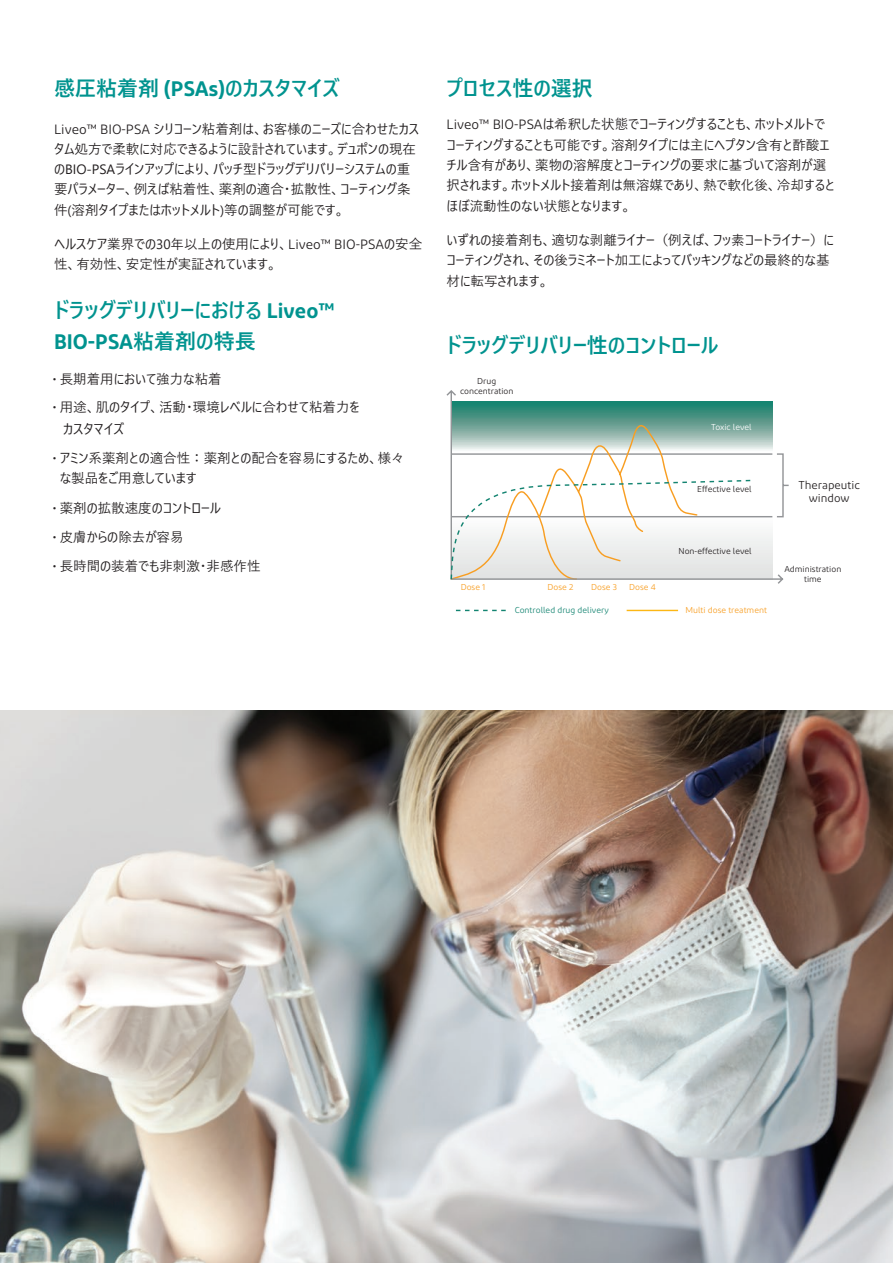
<style>
.page{position:relative;width:893px;height:1263px;background:#fff}
.page>*{position:absolute;margin:0;border:0;box-sizing:border-box;transform-origin:0 0}
.t1{font:700 21px "Yu Gothic UI";color:#00938f}
.t2{font:600 21px "Diodrum";color:#00938f}
.t3{font:13.5px/20.2px "Yu Gothic UI";color:#231f20}
.t4{font:11.4px/13.8px "Diodrum";color:#231f20;text-align:center}
.t5{font:8.55px/10.4px "Diodrum";color:#231f20;text-align:center}
.t6{font:8.55px "Diodrum";color:#f89e22}
.t7{font:8.55px "Diodrum";color:#138471}
.t8{font:8.55px "Diodrum";letter-spacing:-.005em;color:#fff}
.s1{font-family:"Diodrum";font-weight:600}
.s2{font-family:"Diodrum"}
.s3{font-family:"Yu Gothic UI";font-weight:700}
</style>
<div class="page">
<img style="left:0;top:711px;width:893px;height:552px">
<svg style="left:446px;top:390px;width:338px;height:194px"></svg>
<svg style="left:456px;top:610px;width:50px;height:1px"></svg>
<hr style="left:627px;top:610px;width:51px;height:1px;background:#fcb715">
<svg style="left:449px;top:418px;width:304px;height:163px"></svg>
<svg style="left:775px;top:453px;width:14px;height:65px"></svg>
<h1 class="t1" style="left:54px;top:76px;width:287px">感圧粘着剤 <span class="s1">(PSAs)</span>のカスタマイズ</h1>
<p class="t3" style="left:54px;top:117px;width:367px"><span class="s2">Liveo™ BIO-PSA</span> シリコーン粘着剤は、お客様のニーズに合わせたカスタム処方で柔軟に対応できるように設計されています。デュポンの現在のBIO-PSAラインアップにより、パッチ型ドラッグデリバリーシステムの重要パラメーター、例えば粘着性、薬剤の適合・拡散性、コーティング条件(溶剤タイプまたはホットメルト)等の調整が可能です。</p>
<p class="t3" style="left:54px;top:232px;width:370px">ヘルスケア業界での30年以上の使用により、<span class="s2">Liveo™ BIO-PSA</span>の安全性、有効性、安定性が実証されています。</p>
<h1 class="t1" style="left:54px;top:298px;width:282px">ドラッグデリバリーにおける <span class="s1">Liveo™</span></h1>
<h1 class="t2" style="left:54px;top:328px;width:203px">BIO-PSA<span class="s3">粘着剤の特長</span></h1>
<p class="t3" style="left:53px;top:367px;width:170px"><span class="s2">•</span> 長期着用において強力な粘着</p>
<p class="t3" style="left:63px;top:395px;width:298px;line-height:21.1px;text-indent:-10px"><span class="s2">•</span> 用途、肌のタイプ、活動・環境レベルに合わせて粘着力をカスタマイズ</p>
<p class="t3" style="left:60px;top:446px;width:347px;text-indent:-7px"><span class="s2">•</span> アミン系薬剤との適合性：薬剤との配合を容易にするため、様々な製品をご用意しています</p>
<p class="t3" style="left:53px;top:496px;width:170px"><span class="s2">•</span> 薬剤の拡散速度のコントロール</p>
<p class="t3" style="left:53px;top:525px;width:132px"><span class="s2">•</span> 皮膚からの除去が容易</p>
<p class="t3" style="left:53px;top:554px;width:209px"><span class="s2">•</span> 長時間の装着でも非刺激・非感作性</p>
<h1 class="t1" style="left:446px;top:76px;width:148px">プロセス性の選択</h1>
<p class="t3" style="left:446px;top:113px;width:390px"><span class="s2">Liveo™ BIO-PSA</span>は希釈した状態でコーティングすることも、ホットメルトでコーティングすることも可能です。溶剤タイプには主にヘプタン含有と酢酸エチル含有があり、薬物の溶解度とコーティングの要求に基づいて溶剤が選択されます。ホットメルト接着剤は無溶媒であり、熱で軟化後、冷却するとほぼ流動性のない状態となります。</p>
<p class="t3" style="left:446px;top:228px;width:389px">いずれの接着剤も、適切な剥離ライナー（例えば、フッ素コートライナー）にコーティングされ、その後ラミネート加工によってバッキングなどの最終的な基材に転写されます。</p>
<h1 class="t1" style="left:446px;top:333px;width:273px">ドラッグデリバリー性のコントロール</h1>
<p class="t5" style="left:460px;top:376px;width:55px">Drug concentration</p>
<p class="t8" style="left:711px;top:422px;width:42px">Toxic level</p>
<p class="t5" style="left:697px;top:484px;width:56px">Effective level</p>
<p class="t4" style="left:798px;top:478px;width:63px">Therapeutic window</p>
<p class="t6" style="left:461px;top:582px;width:26px">Dose 1</p>
<p class="t6" style="left:548px;top:582px;width:27px">Dose 2</p>
<p class="t6" style="left:591px;top:582px;width:27px">Dose 3</p>
<p class="t6" style="left:629px;top:582px;width:28px">Dose 4</p>
<p class="t5" style="left:678px;top:546px;width:75px">Non-effective level</p>
<p class="t7" style="left:515px;top:605px;width:96px">Controlled drug delivery</p>
<p class="t6" style="left:685px;top:605px;width:83px">Multi dose treatment</p>
<p class="t5" style="left:784px;top:564px;width:59px">Administration time</p>
</div>
